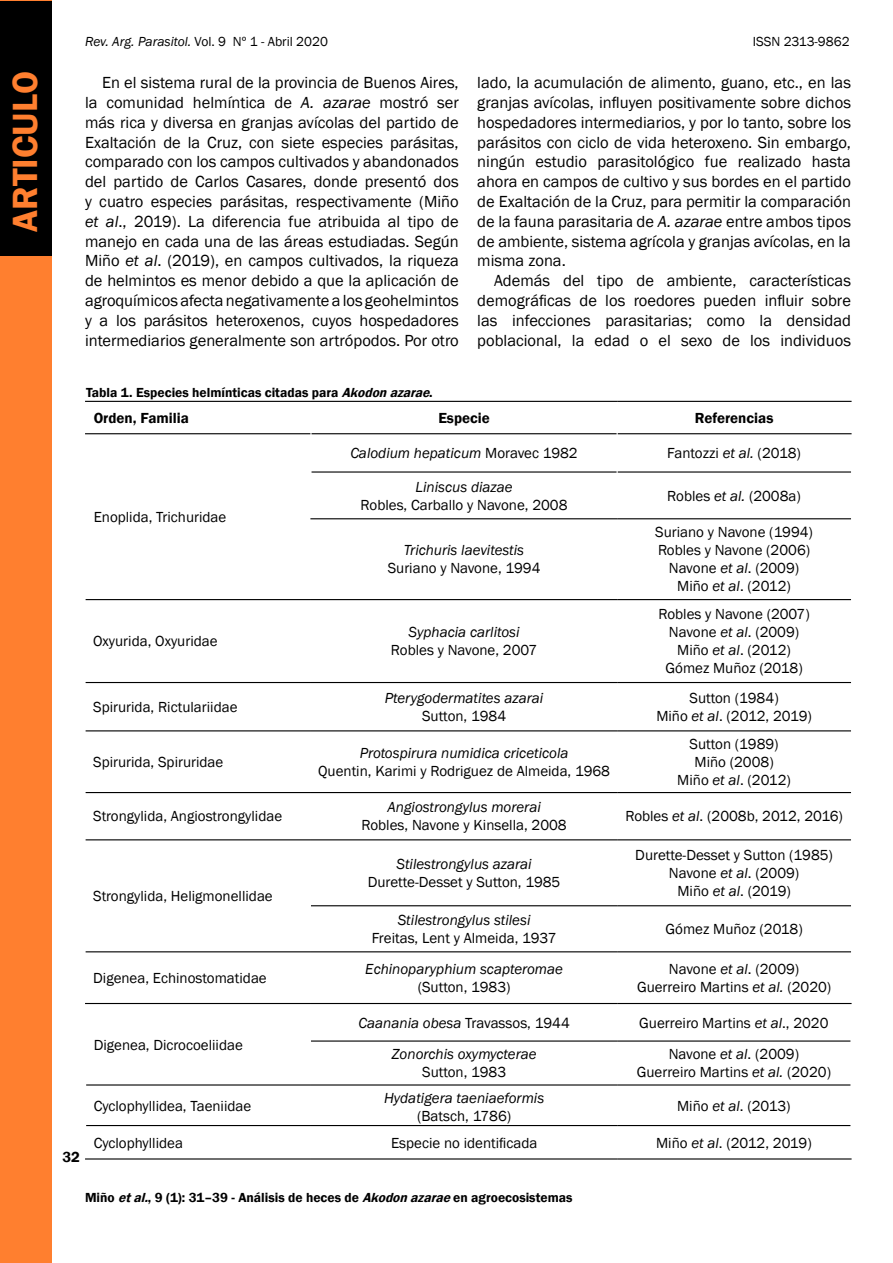
<style>
.page{position:relative;width:893px;height:1263px;background:#fff}
.page>*{position:absolute;margin:0;border:0;box-sizing:border-box;transform-origin:0 0}
.t1{font:600 36px "Franklin Gothic";color:#ff7f2f}
.t2{font:16.5px/19.8px "Franklin Gothic";color:#000;text-align:justify}
.t3{font:15px/18px "Franklin Gothic";color:#000;text-align:center}
.t4{font:italic 15px "Franklin Gothic";color:#000}
.t5{font:600 15px "Franklin Gothic";color:#000}
.t6{font:600 13.5px "Franklin Gothic";color:#000}
.t7{font:italic 13.5px "Franklin Gothic";color:#000}
.t8{font:13.5px "Franklin Gothic";color:#000}
.s1{font-style:normal}
.s2{font-style:italic}
</style>
<div class="page">
<div style="left:0;top:0;width:51px;height:1263px;background:#ff7f2f"></div>
<div style="left:0;top:2px;width:51px;height:254px;background:#000"></div>
<svg style="left:86px;top:433px;width:765px;height:694px"></svg>
<hr style="left:85px;top:1158px;width:226px;height:1px;background:#000">
<hr style="left:311px;top:1158px;width:306px;height:1px;background:#000">
<hr style="left:617px;top:1158px;width:235px;height:1px;background:#000">
<hr style="left:85px;top:401px;width:226px;height:1px;background:#000">
<hr style="left:311px;top:401px;width:306px;height:1px;background:#000">
<hr style="left:617px;top:401px;width:235px;height:1px;background:#000">
<hr style="left:85px;top:433px;width:225px;height:1px;background:#000">
<hr style="left:312px;top:433px;width:305px;height:1px;background:#000">
<hr style="left:618px;top:433px;width:234px;height:1px;background:#000">
<hr style="left:312px;top:471px;width:305px;height:2px;background:#000">
<hr style="left:618px;top:471px;width:233px;height:2px;background:#000">
<hr style="left:86px;top:599px;width:225px;height:1px;background:#000">
<hr style="left:86px;top:682px;width:225px;height:1px;background:#000">
<hr style="left:311px;top:682px;width:306px;height:1px;background:#000">
<hr style="left:617px;top:682px;width:234px;height:1px;background:#000">
<hr style="left:86px;top:839px;width:225px;height:1px;background:#000">
<hr style="left:310px;top:518px;width:307px;height:1px;background:#000">
<hr style="left:617px;top:518px;width:234px;height:1px;background:#000">
<hr style="left:311px;top:599px;width:306px;height:1px;background:#000">
<hr style="left:617px;top:599px;width:234px;height:1px;background:#000">
<hr style="left:86px;top:730px;width:225px;height:1px;background:#000">
<hr style="left:311px;top:730px;width:306px;height:1px;background:#000">
<hr style="left:617px;top:730px;width:234px;height:1px;background:#000">
<hr style="left:86px;top:792px;width:225px;height:1px;background:#000">
<hr style="left:311px;top:792px;width:306px;height:1px;background:#000">
<hr style="left:617px;top:792px;width:234px;height:1px;background:#000">
<hr style="left:86px;top:951px;width:225px;height:1px;background:#000">
<hr style="left:311px;top:951px;width:306px;height:1px;background:#000">
<hr style="left:617px;top:951px;width:234px;height:1px;background:#000">
<hr style="left:85px;top:1003px;width:226px;height:1px;background:#000">
<hr style="left:311px;top:1003px;width:306px;height:1px;background:#000">
<hr style="left:617px;top:1003px;width:235px;height:1px;background:#000">
<hr style="left:311px;top:1040px;width:306px;height:1px;background:#000">
<hr style="left:617px;top:1040px;width:233px;height:1px;background:#000">
<hr style="left:86px;top:1084px;width:225px;height:1px;background:#000">
<hr style="left:311px;top:1084px;width:306px;height:1px;background:#000">
<hr style="left:617px;top:1084px;width:233px;height:1px;background:#000">
<hr style="left:86px;top:1125px;width:225px;height:1px;background:#000">
<hr style="left:311px;top:1125px;width:306px;height:1px;background:#000">
<hr style="left:617px;top:1125px;width:233px;height:1px;background:#000">
<hr style="left:311px;top:839px;width:306px;height:1px;background:#000">
<hr style="left:617px;top:839px;width:234px;height:1px;background:#000">
<hr style="left:311px;top:905px;width:306px;height:1px;background:#000">
<hr style="left:617px;top:905px;width:234px;height:1px;background:#000">
<p class="t7" style="left:85px;top:33px;width:244px">Rev. Arg. Parasitol. <span class="s1">Vol. 9 Nº 1 - Abril 2020</span></p>
<p class="t8" style="left:753px;top:33px;width:98px">ISSN 2313-9862</p>
<h1 class="t1" style="left:3px;top:232px;width:162px;rotate:-90deg">ARTICULO</h1>
<p class="t2" style="left:85px;top:73px;width:375px;text-indent:17px">En el sistema rural de la provincia de Buenos Aires, la comunidad helmíntica de <span class="s2">A. azarae</span> mostró ser más rica y diversa en granjas avícolas del partido de Exaltación de la Cruz, con siete especies parásitas, comparado con los campos cultivados y abandonados del partido de Carlos Casares, donde presentó dos y cuatro especies parásitas, respectivamente (Miño <span class="s2">et al</span>., 2019). La diferencia fue atribuida al tipo de manejo en cada una de las áreas estudiadas. Según Miño <span class="s2">et al</span>. (2019), en campos cultivados, la riqueza de helmintos es menor debido a que la aplicación de agroquímicos afecta negativamente a los geohelmintos y a los parásitos heteroxenos, cuyos hospedadores intermediarios generalmente son artrópodos. Por otro</p>
<p class="t2" style="left:477px;top:73px;width:375px">lado, la acumulación de alimento, guano, etc., en las granjas avícolas, influyen positivamente sobre dichos hospedadores intermediarios, y por lo tanto, sobre los parásitos con ciclo de vida heteroxeno. Sin embargo, ningún estudio parasitológico fue realizado hasta ahora en campos de cultivo y sus bordes en el partido de Exaltación de la Cruz, para permitir la comparación de la fauna parasitaria de <span class="s2">A. azarae</span> entre ambos tipos de ambiente, sistema agrícola y granjas avícolas, en la misma zona.</p>
<p class="t2" style="left:477px;top:271px;width:375px;text-indent:17px">Además del tipo de ambiente, características demográficas de los roedores pueden influir sobre las infecciones parasitarias; como la densidad poblacional, la edad o el sexo de los individuos</p>
<p class="t6" style="left:86px;top:384px;width:349px">Tabla 1. Especies helmínticas citadas para <span class="s2">Akodonazarae</span>.</p>
<p class="t5" style="left:94px;top:409px;width:97px">Orden, Familia</p>
<p class="t5" style="left:438px;top:409px;width:53px">Especie</p>
<p class="t5" style="left:695px;top:409px;width:80px">Referencias</p>
<p class="t5" style="left:63px;top:1147px;width:19px">32</p>
<p class="t3" style="left:94px;top:508px;width:134px">Enoplida, Trichuridae</p>
<p class="t3" style="left:93px;top:633px;width:126px">Oxyurida, Oxyuridae</p>
<p class="t3" style="left:93px;top:698px;width:146px">Spirurida, Rictulariidae</p>
<p class="t3" style="left:93px;top:753px;width:132px">Spirurida, Spiruridae</p>
<p class="t3" style="left:93px;top:808px;width:190px">Strongylida, Angiostrongylidae</p>
<p class="t3" style="left:93px;top:887px;width:181px">Strongylida, Heligmonellidae</p>
<p class="t3" style="left:93px;top:969px;width:175px">Digenea, Echinostomatidae</p>
<p class="t3" style="left:94px;top:1036px;width:151px">Digenea, Dicrocoeliidae</p>
<p class="t3" style="left:94px;top:1097px;width:159px">Cyclophyllidea, Taeniidae</p>
<p class="t4" style="left:350px;top:444px;width:229px">Calodium hepaticum <span class="s1">Moravec 1982</span></p>
<p class="t3" style="left:667px;top:444px;width:135px">Fantozzi <span class="s2">et al.</span> (2018)</p>
<p class="t4" style="left:415px;top:477px;width:99px">Liniscus diazae</p>
<p class="t3" style="left:361px;top:496px;width:208px">Robles, Carballo y Navone, 2008</p>
<p class="t3" style="left:667px;top:487px;width:135px">Robles <span class="s2">et al.</span> (2008a)</p>
<p class="t4" style="left:404px;top:541px;width:122px">Trichuris laevitestis</p>
<p class="t3" style="left:388px;top:560px;width:154px">Suriano y Navone, 1994</p>
<p class="t4" style="left:409px;top:623px;width:113px">Syphacia carlitosi</p>
<p class="t3" style="left:391px;top:642px;width:148px">Robles y Navone, 2007</p>
<p class="t4" style="left:385px;top:688px;width:160px">Pterygodermatites azarai</p>
<p class="t3" style="left:422px;top:707px;width:86px">Sutton, 1984</p>
<p class="t4" style="left:360px;top:743px;width:210px">Protospirura numidica criceticola</p>
<p class="t3" style="left:318px;top:762px;width:293px">Quentin, Karimi y Rodriguez de Almeida, 1968</p>
<p class="t4" style="left:387px;top:798px;width:155px">Angiostrongylus morerai</p>
<p class="t3" style="left:361px;top:817px;width:207px">Robles, Navone y Kinsella, 2008</p>
<p class="t4" style="left:397px;top:855px;width:137px">Stilestrongylus azarai</p>
<p class="t3" style="left:368px;top:873px;width:194px">Durette-Desset y Sutton, 1985</p>
<p class="t4" style="left:398px;top:911px;width:134px">Stilestrongylus stilesi</p>
<p class="t3" style="left:372px;top:929px;width:186px">Freitas, Lent y Almeida, 1937</p>
<p class="t4" style="left:365px;top:959px;width:199px">Echinoparyphium scapteromae</p>
<p class="t3" style="left:418px;top:978px;width:94px">(Sutton, 1983)</p>
<p class="t3" style="left:655px;top:524px;width:159px">Suriano y Navone (1994)<br>Robles y Navone (2006)<br>Navone <span class="s2">et al</span>. (2009)<br>Miño <span class="s2">et al</span>. (2012)</p>
<p class="t3" style="left:658px;top:606px;width:153px">Robles y Navone (2007)<br>Navone <span class="s2">et al</span>. (2009)<br>Miño <span class="s2">et al</span>. (2012)<br>Gómez Muñoz (2018)</p>
<p class="t3" style="left:656px;top:689px;width:157px">Sutton (1984)<br>Miño <span class="s2">et al</span>. (2012, 2019)</p>
<p class="t3" style="left:677px;top:735px;width:115px">Sutton (1989)<br>Miño (2008)<br>Miño <span class="s2">et al</span>. (2012)</p>
<p class="t3" style="left:625px;top:808px;width:219px">Robles <span class="s2">et al</span>. (2008b, 2012, 2016)</p>
<p class="t3" style="left:635px;top:846px;width:199px">Durette-Desset y Sutton (1985)<br>Navone <span class="s2">et al</span>. (2009)<br>Miño <span class="s2">et al</span>. (2019)</p>
<p class="t3" style="left:666px;top:920px;width:139px">Gómez Muñoz (2018)</p>
<p class="t3" style="left:637px;top:960px;width:196px">Navone <span class="s2">et al</span>. (2009)<br>Guerreiro Martins <span class="s2">et al.</span> (2020)</p>
<p class="t3" style="left:358px;top:1014px;width:213px"><span class="s2">Caanania obesa</span> Travassos, 1944</p>
<p class="t3" style="left:639px;top:1014px;width:191px">Guerreiro Martins <span class="s2">et al</span>., 2020</p>
<p class="t4" style="left:392px;top:1045px;width:146px">Zonorchis oxymycterae</p>
<p class="t3" style="left:422px;top:1063px;width:86px">Sutton, 1983</p>
<p class="t3" style="left:637px;top:1045px;width:196px">Navone <span class="s2">et al</span>. (2009)<br>Guerreiro Martins <span class="s2">et al.</span> (2020)</p>
<p class="t4" style="left:384px;top:1088px;width:162px">Hydatigera taeniaeformis</p>
<p class="t3" style="left:417px;top:1107px;width:96px">(Batsch, 1786)</p>
<p class="t3" style="left:677px;top:1097px;width:115px">Miño <span class="s2">et al</span>. (2013)</p>
<p class="t3" style="left:94px;top:1134px;width:91px">Cyclophyllidea</p>
<p class="t3" style="left:391px;top:1134px;width:148px">Especie no identificada</p>
<p class="t3" style="left:656px;top:1134px;width:157px">Miño <span class="s2">et al</span>. (2012, 2019)</p>
<p class="t6" style="left:85px;top:1189px;width:489px">Miño <span class="s2">etal.</span>, 9 (1): 31–39 - Análisis de heces de <span class="s2">Akodonazarae</span>en agroecosistemas</p>
</div>
